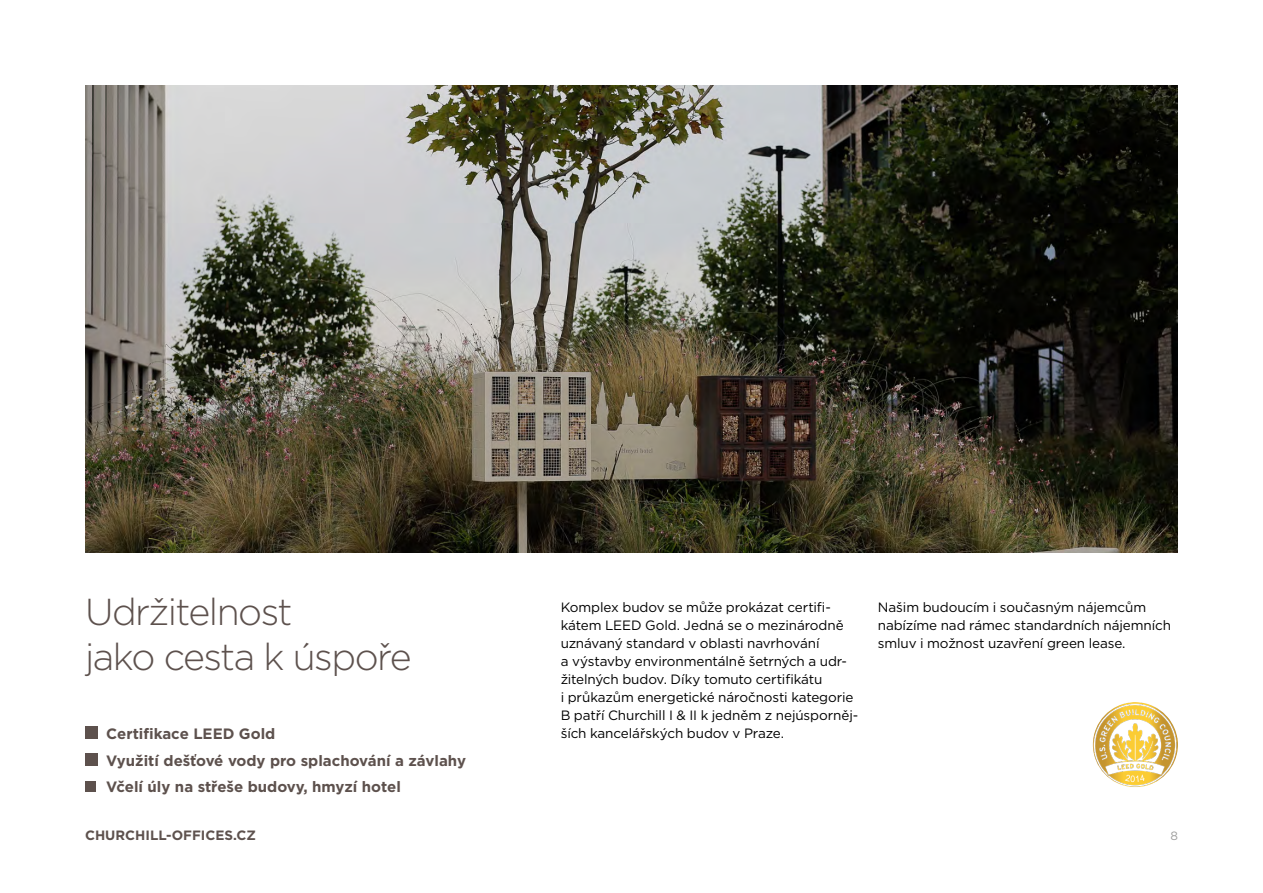
<style>
.page{position:relative;width:1263px;height:893px;background:#fff}
.page>*{position:absolute;margin:0;border:0;box-sizing:border-box;transform-origin:0 0}
.t1{font:300 37.5px/45px "Gotham";letter-spacing:-.04em;color:#5d514d}
.t2{font:700 15px/26.5px "Gotham";color:#5d514d}
.t3{font:13.5px/18px "Gotham";letter-spacing:-.01em;color:#000}
.t4{font:700 13.5px "Gotham";color:#5d514d}
.t5{font:12px "Gotham";color:#9d9d9c}
</style>
<div class="page">
<img style="left:85px;top:85px;width:1093px;height:468px">
<img style="left:1093px;top:702px;width:85px;height:85px;border-radius:41px">
<div style="left:85px;top:726px;width:13px;height:13px;background:#5d514d"></div>
<div style="left:85px;top:753px;width:13px;height:12px;background:#5d514d"></div>
<div style="left:85px;top:781px;width:11px;height:11px;background:#5d514d"></div>
<h1 class="t1" style="left:85px;top:589px;width:328px">Udržitelnost<br>jako cesta k úspoře</h1>
<p class="t2" style="left:106px;top:720px;width:361px">Certifikace LEED Gold<br>Využití dešťové vody pro splachování a závlahy<br>Včelí úly na střeše budovy, hmyzí hotel</p>
<p class="t3" style="left:561px;top:598px;width:299px">Komplex budov se může prokázat certifi&shy;kátem LEED Gold. Jedná se o mezinárodně uznávaný standard v oblasti navrhování<br>a výstavby environmentálně šetrných a udr&shy;žitelných budov. Díky tomuto certifikátu<br>i průkazům energetické náročnosti kategorie B patří Churchill I &amp; II k jedněm z nejúsporněj&shy;ších kancelářských budov v Praze.</p>
<p class="t3" style="left:878px;top:598px;width:295px">Našim budoucím i současným nájemcům nabízíme nad rámec standardních nájemních smluv i možnost uzavření green lease.</p>
<p class="t4" style="left:85px;top:826px;width:172px">CHURCHILL-OFFICES.CZ</p>
<p class="t5" style="left:1170px;top:828px;width:9px">8</p>
</div>
